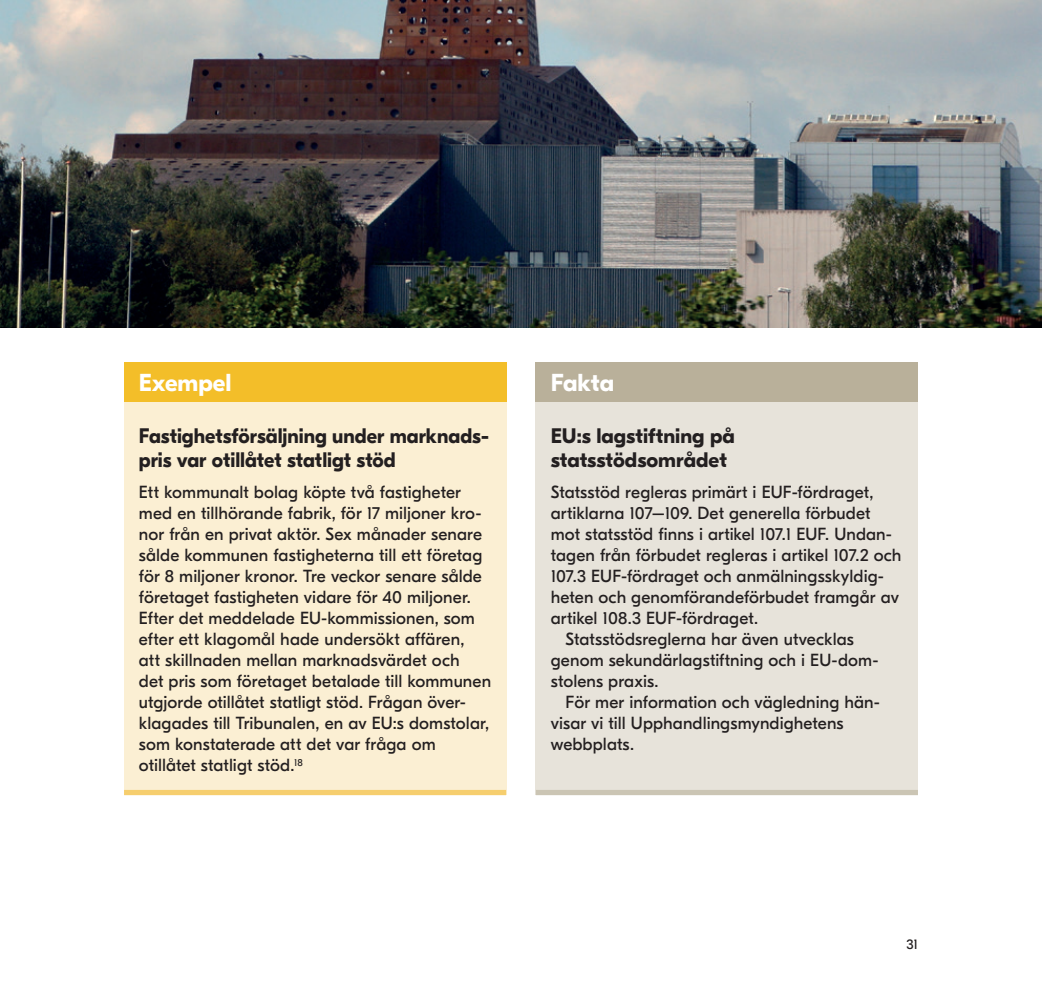
<style>
.page{position:relative;width:1042px;height:983px;background:#fff}
.page>*{position:absolute;margin:0;border:0;box-sizing:border-box;transform-origin:0 0}
.Fakta_-_Rubrik{font:700 24.5px "GT Eesti Display";color:#fff}
.Fakta_-_Rubrik_1{font:700 21px/24.5px "GT Eesti Display";color:#231f20;scale:.96 1}
.Fakta_-_Rubrik_1-2{font:700 21px/24.5px "GT Eesti Display";color:#231f20}
.Fakta_-_bröd{font:17.5px/21px "GT Eesti Display";letter-spacing:.005em;color:#231f20}
.t1{font:14px "GT Eesti Display";color:#231f20}
</style>
<div class="page">
<div style="left:124px;top:362px;width:382px;height:433px;background:#fbefd3"></div>
<div style="left:124px;top:362px;width:382px;height:40px;background:#f3be29"></div>
<div style="left:124px;top:789px;width:382px;height:6px;background:#f6ce6e"></div>
<div style="left:536px;top:362px;width:382px;height:433px;background:#e7e3da"></div>
<div style="left:536px;top:362px;width:382px;height:40px;background:#b9b09a"></div>
<div style="left:536px;top:789px;width:382px;height:6px;background:#cbc5b4"></div>
<img style="left:0;top:0;width:1042px;height:327px">
<p class="Fakta_-_Rubrik" style="left:139px;top:369px;width:94px">Exempel</p>
<p class="Fakta_-_Rubrik_1" style="left:139px;top:423px;width:366px">Fastighetsförsäljning under marknads&shy;pris var otillåtet statligt stöd</p>
<p class="Fakta_-_bröd" style="left:139px;top:482px;width:354px">Ett kommunalt bolag köpte två fastigheter med en tillhörande fabrik, för 17 miljoner kro&shy;nor från en privat aktör. Sex månader senare sålde kommunen fastigheterna till ett företag för 8 miljoner kronor. Tre veckor senare sålde företaget fastigheten vidare för 40 miljoner.<br>Efter det meddelade EU-kommissionen, som efter ett klagomål hade undersökt affären,<br>att skillnaden mellan marknadsvärdet och<br>det pris som företaget betalade till kommunen utgjorde otillåtet statligt stöd. Frågan över&shy;klagades till Tribunalen, en av EU:s domstolar, som konstaterade att det var fråga om otillåtet statligt stöd.<sup>18</sup></p>
<p class="Fakta_-_Rubrik" style="left:551px;top:369px;width:65px">Fakta</p>
<p class="Fakta_-_Rubrik_1-2" style="left:551px;top:423px;width:185px">EU:s lagstiftning på statsstödsområdet</p>
<p class="Fakta_-_bröd" style="left:551px;top:482px;width:352px">Statsstöd regleras primärt i EUF-fördraget, artiklarna 107–109. Det generella förbudet mot statsstöd finns i artikel 107.1 EUF. Undan&shy;tagen från förbudet regleras i artikel 107.2 och 107.3 EUF-fördraget och anmälningsskyldig&shy;heten och genomförandeförbudet framgår av artikel 108.3 EUF-fördraget.</p>
<p class="Fakta_-_bröd" style="left:551px;top:629px;width:329px;text-indent:15px">Statsstödsreglerna har även utvecklas genom sekundärlagstiftning och i EU-dom&shy;stolens praxis.</p>
<p class="Fakta_-_bröd" style="left:551px;top:692px;width:331px;text-indent:15px">För mer information och vägledning hän&shy;visar vi till Upphandlingsmyndighetens webbplats.</p>
<p class="t1" style="left:906px;top:936px;width:13px">31</p>
</div>
